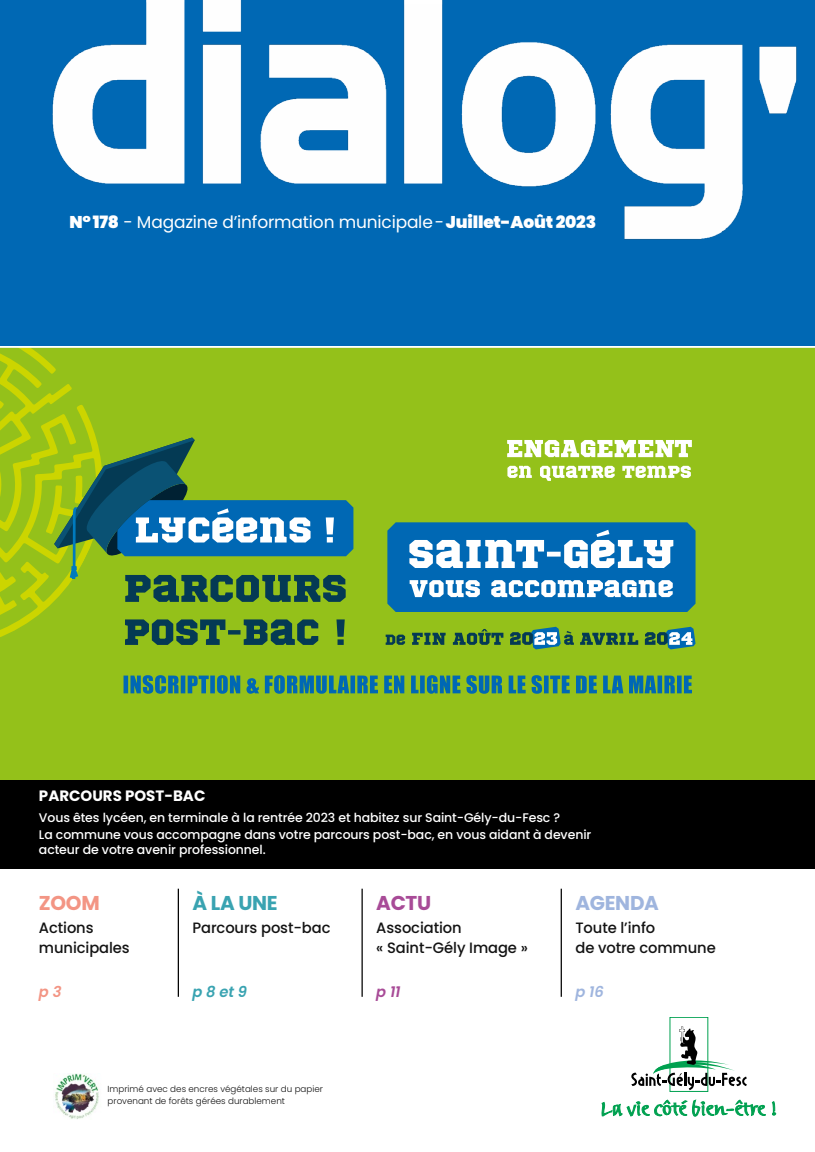
<style>
.page{position:relative;width:815px;height:1152px;background:#fff}
.page>*{position:absolute;margin:0;border:0;box-sizing:border-box;transform-origin:0 0}
.t1{font:700 20px "Poppins";color:#39a3b1}
.t2{font:700 20px "Poppins";letter-spacing:-.015em;color:#9fb5de}
.t3{font:700 20px "Poppins";color:#f39584}
.t4{font:700 20px "Poppins";color:#a84b97}
.t5{font:17px "Poppins";letter-spacing:-.01em;color:#fff}
.t6{font:500 15px/20px "Poppins";letter-spacing:-.005em;color:#131313}
.t7{font:700 15px "Poppins";color:#fff}
.t8{font:italic 600 15px "Poppins";color:#39a3b1}
.t9{font:italic 600 15px "Poppins";color:#a84b97}
.t10{font:italic 600 15px "Poppins";color:#9fb5de}
.t11{font:italic 600 15px "Poppins";color:#f39584}
.t12{font:500 12.5px/17.1px "Poppins";letter-spacing:-.01em;color:#fff}
.t13{font:300 8.75px/11.2px "Poppins";color:#131313}
.s1{font-weight:900}
</style>
<div class="page">
<svg style="left:0;top:345px;width:815px;height:435px;background:#84b537"></svg>
<div style="left:0;top:0;width:815px;height:345px;background:#0068b4"></div>
<div style="left:0;top:780px;width:815px;height:88px;background:#000"></div>
<hr style="left:178px;top:888px;width:1px;height:108px;background:#000">
<hr style="left:362px;top:888px;width:1px;height:108px;background:#000">
<hr style="left:561px;top:888px;width:1px;height:108px;background:#000">
<img style="left:52px;top:0;width:745px;height:240px">
<div style="left:670px;top:1017px;width:38px;height:74px;border:1px solid #00a150"></div>
<svg style="left:602px;top:1026px;width:164px;height:90px"></svg>
<svg style="left:772px;top:1101px;width:4px;height:14px"></svg>
<img style="left:55px;top:1073px;width:44px;height:46px">
<h2 class="t5" style="left:70px;top:212px;width:528px"><span class="s1">N°178</span> - Magazine d’information municipale - <span class="s1">Juillet-Août 2023</span></h2>
<p class="t7" style="left:39px;top:787px;width:168px">PARCOURS POST-BAC</p>
<p class="t12" style="left:39px;top:809px;width:554px">Vous êtes lycéen, en terminale à la rentrée 2023 et habitez sur Saint-Gély-du-Fesc ?<br>La commune vous accompagne dans votre parcours post-bac, en vous aidant à devenir</p>
<p class="t12" style="left:39px;top:841px;width:228px">acteur de votre avenir professionnel.</p>
<h1 class="t3" style="left:39px;top:891px;width:62px">ZOOM</h1>
<p class="t6" style="left:39px;top:918px;width:92px">Actions municipales</p>
<p class="t11" style="left:39px;top:982px;width:24px">p 3</p>
<h1 class="t1" style="left:193px;top:891px;width:87px">À LA UNE</h1>
<p class="t6" style="left:193px;top:918px;width:140px">Parcours post-bac</p>
<h1 class="t4" style="left:376px;top:891px;width:56px">ACTU</h1>
<p class="t6" style="left:376px;top:918px;width:153px">Association<br>« Saint-Gély Image »</p>
<p class="t9" style="left:376px;top:983px;width:26px">p 11</p>
<h1 class="t2" style="left:575px;top:891px;width:85px">AGENDA</h1>
<p class="t6" style="left:575px;top:918px;width:142px">Toute l’info<br>de votre commune</p>
<p class="t10" style="left:575px;top:982px;width:30px">p 16</p>
<p class="t8" style="left:193px;top:982px;width:56px">p 8 et 9</p>
<p class="t13" style="left:108px;top:1083px;width:217px">Imprimé avec des encres végétales sur du papier provenant de forêts gérées durablement</p>
</div>
